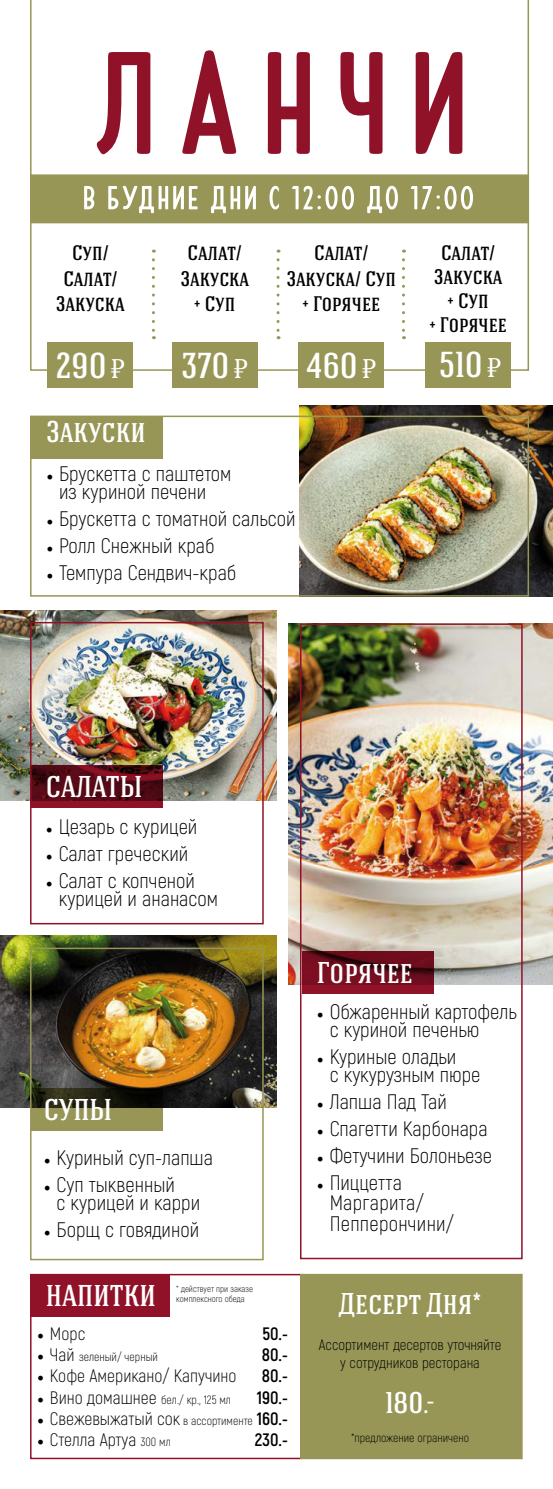
<style>
.page{position:relative;width:553px;height:1489px;background:#fff}
.page>*{position:absolute;margin:0;border:0;box-sizing:border-box;transform-origin:0 0}
.t1{font:233.55px "Camper Sans 1";letter-spacing:.1em;color:#8f1229}
.t2{font:53.55px "Camper Sans 1";letter-spacing:.05em;color:#fff}
.t3{font:500 36px "Hagin Caps";color:#fff}
.t4{font:500 30px "Hagin Caps";color:#fff}
.t5{font:300 21px/18px "Akrobat";color:#000}
.t6{font:500 21px/25.2px "Hagin Caps";color:#000;text-align:center}
.t7{font:300 18px "Akrobat";color:#000}
.t8{font:700 18px "Akrobat";color:#000}
.t9{font:300 15px/18px "Akrobat";color:#000;text-align:center}
.t10{font:300 12px "Akrobat";color:#000}
.t11{font:300 9px/10.8px "Akrobat";color:#000}
.s1{font-family:"PT Rouble Serif";font-weight:400;font-size:27px}
.s2{font-family:"Minion Pro";font-weight:400;font-size:18px}
.s3{font-family:"Minion Pro";font-weight:400}
.s4{font-size:18px}
.s5{font-size:12px}
.s6{font-weight:700}
</style>
<div class="page">
<svg style="left:30px;top:0;width:499px;height:371px"></svg>
<div style="left:30px;top:174px;width:499px;height:49px;background:#979657;border:2px solid #979657"></div>
<img style="left:300px;top:405px;width:253px;height:191px">
<div style="left:172px;top:342px;width:85px;height:46px;background:#979657"></div>
<div style="left:48px;top:342px;width:85px;height:46px;background:#979657"></div>
<img style="left:0;top:610px;width:276px;height:190px">
<img style="left:0;top:935px;width:276px;height:172px">
<img style="left:288px;top:623px;width:265px;height:361px">
<svg style="left:33px;top:1087px;width:130px;height:43px;background:#5b5a34"></svg>
<div style="left:30px;top:417px;width:133px;height:42px;background:#979657"></div>
<div style="left:299px;top:342px;width:85px;height:46px;background:#979657"></div>
<div style="left:425px;top:342px;width:85px;height:46px;background:#979657"></div>
<svg style="left:303px;top:951px;width:131px;height:42px;background:#6f0d1e"></svg>
<svg style="left:33px;top:765px;width:130px;height:42px;background:#5c0b18"></svg>
<div style="left:30px;top:1274px;width:139px;height:42px;background:#8f1229"></div>
<div style="left:30px;top:622px;width:234px;height:302px;border:2px solid #8f1229"></div>
<div style="left:30px;top:1273px;width:271px;height:185px;border:2px solid #8f1229"></div>
<div style="left:300px;top:1273px;width:222px;height:185px;background:#979657"></div>
<div style="left:30px;top:947px;width:234px;height:313px;border:2px solid #979657"></div>
<div style="left:300px;top:623px;width:222px;height:636px;border:2px solid #8f1229"></div>
<div style="left:30px;top:415px;width:499px;height:181px;border:2px solid #979657"></div>
<svg style="left:276px;top:260px;width:3px;height:79px"></svg>
<svg style="left:402px;top:260px;width:3px;height:79px"></svg>
<svg style="left:152px;top:260px;width:3px;height:79px"></svg>
<h1 class="t1" style="left:93px;top:14px;width:375px">Ланчи</h1>
<h2 class="t2" style="left:83px;top:177px;width:392px">В Будние дни с 12:00 до 17:00</h2>
<p class="t6" style="left:181px;top:240px;width:70px">Салат/<br>Закуска + Суп</p>
<p class="t6" style="left:56px;top:240px;width:70px">Суп/<br>Салат/<br>Закуска</p>
<p class="t6" style="left:287px;top:240px;width:111px">Салат/<br>Закуска/ Суп + Горячее</p>
<p class="t6" style="left:429px;top:240px;width:79px;line-height:24px">Салат/<br>Закуска + Суп<br>+ Горячее</p>
<h3 class="t3" style="left:439px;top:342px;width:63px">510 <span class="s1">й</span></h3>
<h3 class="t3" style="left:56px;top:343px;width:70px">290 <span class="s1">й</span></h3>
<h3 class="t3" style="left:181px;top:343px;width:68px">370 <span class="s1">й</span></h3>
<h3 class="t3" style="left:306px;top:343px;width:71px">460 <span class="s1">й</span></h3>
<h3 class="t4" style="left:46px;top:412px;width:101px">Закуски</h3>
<p class="t5" style="left:59px;top:464px;width:174px;text-indent:-13px"><span class="s2">•</span> Брускетта с паштетом из куриной печени</p>
<p class="t5" style="left:46px;top:509px;width:251px"><span class="s2">•</span> Брускетта с томатной сальсой</p>
<p class="t5" style="left:46px;top:536px;width:170px"><span class="s2">•</span> Ролл Снежный краб</p>
<p class="t5" style="left:46px;top:563px;width:192px"><span class="s2">•</span> Темпура Сендвич-краб</p>
<h3 class="t4" style="left:46px;top:767px;width:98px">САЛАТЫ</h3>
<p class="t5" style="left:46px;top:818px;width:153px"><span class="s2">•</span> Цезарь с курицей</p>
<p class="t5" style="left:46px;top:845px;width:144px"><span class="s2">•</span> Салат греческий</p>
<p class="t5" style="left:59px;top:872px;width:161px;text-indent:-13px"><span class="s2">•</span> Салат с копченой курицей и ананасом</p>
<h3 class="t4" style="left:44px;top:1090px;width:70px">СУПЫ</h3>
<p class="t5" style="left:44px;top:1148px;width:171px"><span class="s2">•</span> Куриный суп-лапша</p>
<p class="t5" style="left:57px;top:1175px;width:145px;text-indent:-13px"><span class="s2">•</span> Суп тыквенный<br>с курицей и карри</p>
<p class="t5" style="left:44px;top:1220px;width:157px"><span class="s2">•</span> Борщ с говядиной</p>
<h3 class="t4" style="left:317px;top:953px;width:97px">Горячее</h3>
<p class="t5" style="left:330px;top:1002px;width:189px;text-indent:-13px"><span class="s2">•</span> Обжаренный картофель с куриной печенью</p>
<p class="t5" style="left:330px;top:1047px;width:152px;text-indent:-13px"><span class="s2">•</span> Куриные оладьи<br>с кукурузным пюре</p>
<p class="t5" style="left:317px;top:1092px;width:132px"><span class="s2">•</span> Лапша Пад Тай</p>
<p class="t5" style="left:317px;top:1119px;width:172px"><span class="s2">•</span> Спагетти Карбонара</p>
<p class="t5" style="left:317px;top:1146px;width:176px"><span class="s2">•</span> Фетучини Болоньезе</p>
<p class="t5" style="left:330px;top:1171px;width:126px;line-height:20.7px;text-indent:-13px"><span class="s2">•</span> Пиццетта<br>Маргарита/<br>Пепперончини/</p>
<h3 class="t4" style="left:46px;top:1276px;width:111px">НАПИТКИ</h3>
<h3 class="t4" style="left:339px;top:1284px;width:144px">Десерт Дня*</h3>
<p class="t9" style="left:319px;top:1335px;width:184px">Ассортимент десертов уточняйте у сотрудников ресторана</p>
<h3 class="t4" style="left:385px;top:1383px;width:51px">180.-</h3>
<p class="t10" style="left:351px;top:1430px;width:120px">*предложение ограничено</p>
<p class="t11" style="left:176px;top:1282px;width:78px">* действует при заказе комплексного обеда</p>
<p class="t7" style="left:37px;top:1323px;width:50px"><span class="s3">•</span> Морс</p>
<p class="t8" style="left:262px;top:1322px;width:27px">50.-</p>
<p class="t10" style="left:37px;top:1349px;width:122px"><span class="s2">•</span> <span class="s4">Чай</span> зеленый/ черный</p>
<p class="t8" style="left:262px;top:1343px;width:28px">80.-</p>
<p class="t7" style="left:37px;top:1365px;width:201px"><span class="s3">•</span> Кофе Американо/ Капучино</p>
<p class="t8" style="left:262px;top:1364px;width:28px">80.-</p>
<p class="t10" style="left:37px;top:1391px;width:195px"><span class="s2">•</span> <span class="s4">Вино домашнее</span> бел./ кр., 125 мл</p>
<p class="t8" style="left:257px;top:1385px;width:33px">190.-</p>
<p class="t7" style="left:37px;top:1407px;width:252px"><span class="s3">•</span> Свежевыжатый сок <span class="s5">в ассортименте</span> <span class="s6">160.-</span></p>
<p class="t7" style="left:37px;top:1428px;width:135px"><span class="s3">•</span> Стелла Артуа <span class="s5">300 мл</span></p>
<p class="t8" style="left:255px;top:1427px;width:34px">230.-</p>
</div>
